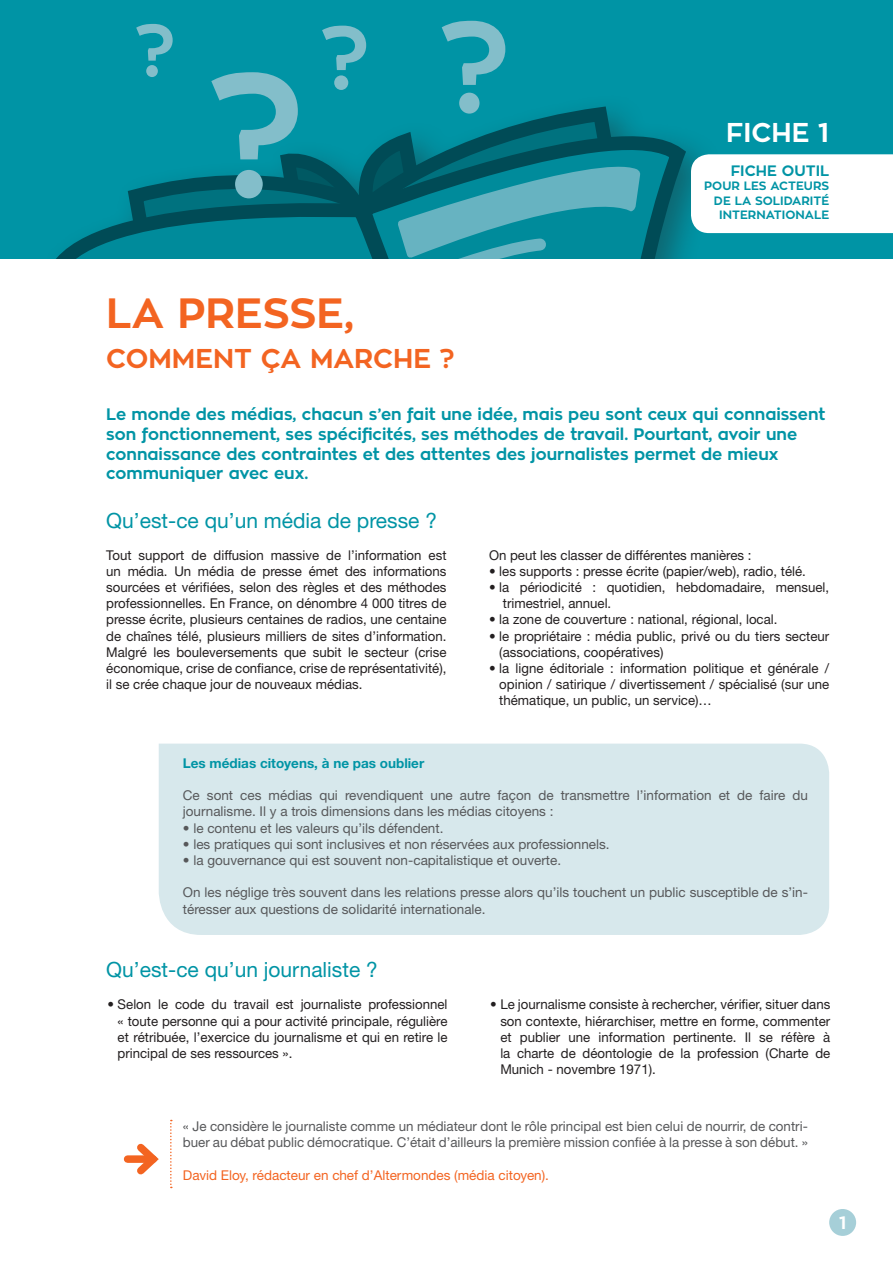
<style>
.page{position:relative;width:893px;height:1263px;background:#fff}
.page>*{position:absolute;margin:0;border:0;box-sizing:border-box;transform-origin:0 0}
.t1{font:700 174.75px "Zona Pro";color:#83beca}
.t2{font:700 89.1px "Zona Pro";color:#83beca}
.t3{font:700 73.65px "Zona Pro";color:#83beca}
.t4{font:700 42px "Zona Pro";color:#f36421}
.t5{font:700 27px "Zona Pro";color:#f36421}
.t6{font:700 27px "Zona Pro";color:#fff}
.t7{font:21px "Helvetica Neue";color:#0094a5}
.t8{font:700 18px "Zona Pro";color:#fff}
.t9{font:700 16.5px/19.8px "Zona Pro";color:#0094a5}
.t10{font:700 15px "Zona Pro";color:#0094a5}
.t11{font:13.5px/16.2px "Helvetica Neue";color:#231f20;text-align:justify}
.t12{font:13.5px/16.2px "Helvetica Neue";color:#57585a}
.t13{font:13.5px "Helvetica Neue CE";color:#f36421}
.t14{font:700 13.5px "Helvetica Neue CE";color:#0094a5}
.t15{font:700 12px/14.4px "Zona Pro";color:#0094a5;text-align:right}
.s1{font-size:128.55px}
</style>
<div class="page">
<div style="left:829px;top:1209px;width:27px;height:27px;background:#a6cfd8;border-radius:50%"></div>
<div style="left:0;top:0;width:893px;height:259px;background:#0094a5"></div>
<svg style="left:641px;top:136px;width:56px;height:123px"></svg>
<svg style="left:56px;top:106px;width:585px;height:153px"></svg>
<div style="left:691px;top:154px;width:202px;height:79px;background:#fff"></div>
<div style="left:159px;top:744px;width:670px;height:191px;background:#d7e8ec"></div>
<svg style="left:170px;top:1120px;width:2px;height:68px"></svg>
<div style="left:128px;top:1155px;width:25px;height:8px;background:#f36421"></div>
<svg style="left:130px;top:1143px;width:29px;height:32px"></svg>
<h3 class="t3" style="left:135px;top:2px;width:41px">?</h3>
<h1 class="t1" style="left:209px;top:21px;width:96px">?</h1>
<h2 class="t2" style="left:321px;top:0;width:190px">? <span class="s1">?</span></h2>
<h3 class="t6" style="left:726px;top:115px;width:104px">FICHE 1</h3>
<p class="t10" style="left:731px;top:161px;width:100px">FICHE OUTIL</p>
<p class="t15" style="left:704px;top:179px;width:126px">POUR LES ACTEURS<br>DE LA SOLIDARITÉ<br>INTERNATIONALE</p>
<h3 class="t4" style="left:106px;top:285px;width:249px">LA PRESSE,</h3>
<h3 class="t5" style="left:106px;top:341px;width:350px">COMMENT ÇA MARCHE ?</h3>
<p class="t9" style="left:106px;top:404px;width:721px">Le monde des médias, chacun s’en fait une idée, mais peu sont ceux qui connaissent son fonctionnement, ses spécificités, ses méthodes de travail. Pourtant, avoir une connaissance des contraintes et des attentes des journalistes permet de mieux communiquer avec eux.</p>
<h3 class="t7" style="left:106px;top:508px;width:332px">Qu’est-ce qu’un média de presse ?</h3>
<p class="t11" style="left:106px;top:546px;width:342px">Tout support de diffusion massive de l’information est un média. Un média de presse émet des informations sourcées et vérifiées, selon des règles et des méthodes professionnelles. En France, on dénombre 4 000 titres de presse écrite, plusieurs centaines de radios, une centaine de chaînes télé, plusieurs milliers de sites d’information.<br>Malgré les bouleversements que subit le secteur (crise économique, crise de confiance, crise de représentativité), il se crée chaque jour de nouveaux médias.</p>
<p class="t11" style="left:489px;top:546px;width:264px">On peut les classer de différentes manières :</p>
<p class="t11" style="left:489px;top:563px;width:318px">• les supports : presse écrite (papier/web), radio, télé.</p>
<p class="t11" style="left:503px;top:579px;width:328px;text-indent:-14px">• la périodicité : quotidien, hebdomadaire, mensuel, trimestriel, annuel.</p>
<p class="t11" style="left:489px;top:611px;width:290px">• la zone de couverture : national, régional, local.</p>
<p class="t11" style="left:499px;top:627px;width:331px;text-indent:-10px">• le propriétaire : média public, privé ou du tiers secteur (associations, coopératives)</p>
<p class="t11" style="left:499px;top:660px;width:331px;text-indent:-10px">• la ligne éditoriale : information politique et générale / opinion / satirique / divertissement / spécialisé (sur une thématique, un public, un service)…</p>
<p class="t14" style="left:183px;top:755px;width:243px">Les médias citoyens, à ne pas oublier</p>
<p class="t12" style="left:183px;top:787px;width:627px">Ce sont ces médias qui revendiquent une autre façon de transmettre l’information et de faire du journalisme. Il y a trois dimensions dans les médias citoyens :</p>
<p class="t12" style="left:183px;top:819px;width:262px">• le contenu et les valeurs qu’ils défendent.</p>
<p class="t12" style="left:183px;top:836px;width:428px">• les pratiques qui sont inclusives et non réservées aux professionnels.</p>
<p class="t12" style="left:183px;top:852px;width:380px">• la gouvernance qui est souvent non-capitalistique et ouverte.</p>
<p class="t12" style="left:183px;top:884px;width:627px">On les néglige très souvent dans les relations presse alors qu’ils touchent un public susceptible de s’in&shy;téresser aux questions de solidarité internationale.</p>
<h3 class="t7" style="left:106px;top:957px;width:273px">Qu’est-ce qu’un journaliste ?</h3>
<p class="t11" style="left:118px;top:996px;width:331px;text-indent:-10px">• Selon le code du travail est journaliste professionnel « toute personne qui a pour activité principale, régulière et rétribuée, l’exercice du journalisme et qui en retire le principal de ses ressources ».</p>
<p class="t11" style="left:500px;top:996px;width:331px;text-indent:-10px">• Le journalisme consiste à rechercher, vérifier, situer dans son contexte, hiérarchiser, mettre en forme, commenter et publier une information pertinente. Il se réfère à la charte de déontologie de la profession (Charte de Munich - novembre 1971).</p>
<p class="t12" style="left:183px;top:1118px;width:627px">« Je considère le journaliste comme un médiateur dont le rôle principal est bien celui de nourrir, de contri&shy;buer au débat public démocratique. C’était d’ailleurs la première mission confiée à la presse à son début. »</p>
<p class="t13" style="left:183px;top:1167px;width:368px">David Eloy, rédacteur en chef d’Altermondes (média citoyen).</p>
<h3 class="t8" style="left:839px;top:1211px;width:9px">1</h3>
</div>
